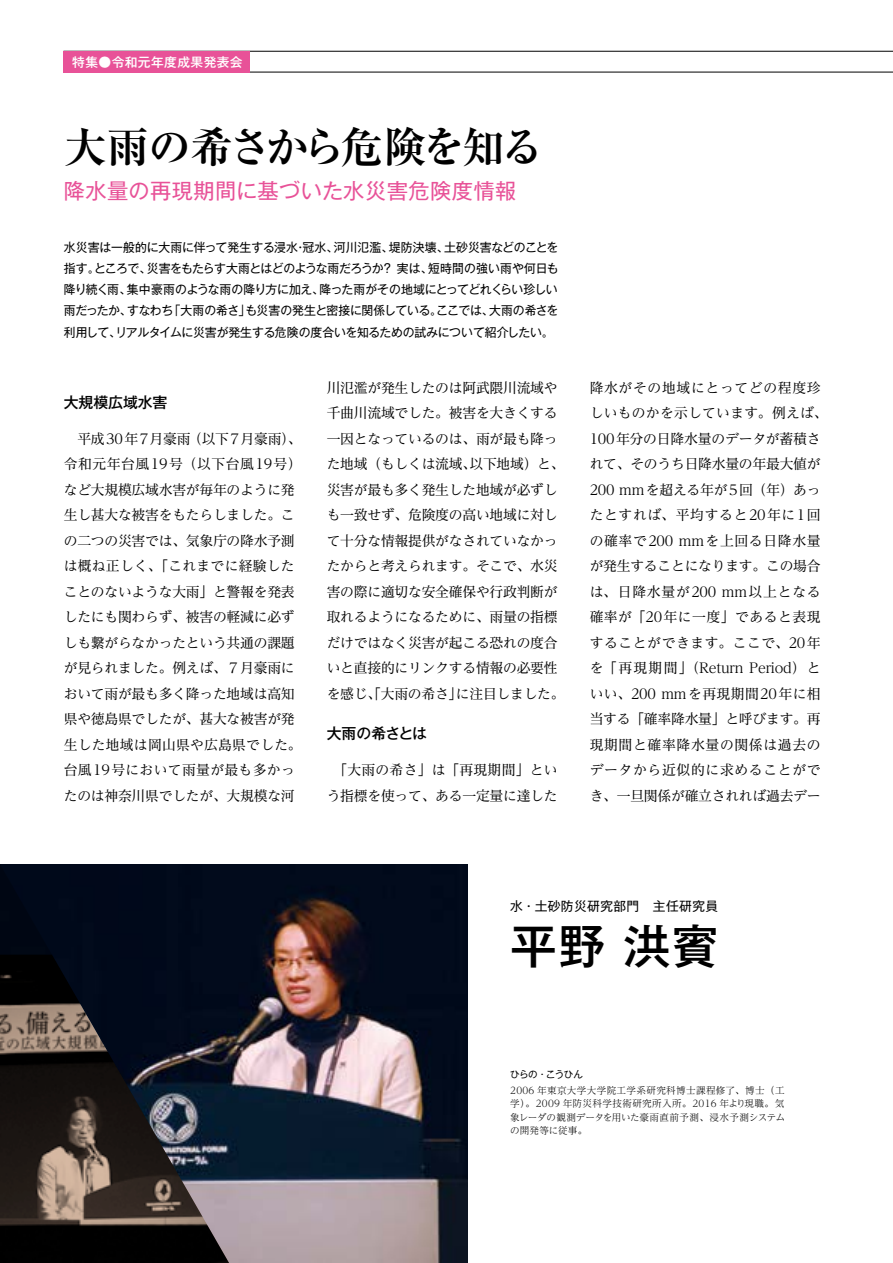
<style>
.page{position:relative;width:893px;height:1263px;background:#fff}
.page>*{position:absolute;margin:0;border:0;box-sizing:border-box;transform-origin:0 0}
.t1{font:500 46.8px "Gothic MB101 Pro";color:#000}
.t2{font:700 42.45px "Ryumin Pro";letter-spacing:-.08em;color:#000}
.t3{font:21.3px "Gothic MB101 Pro";letter-spacing:.02em;color:#e85298}
.t4{font:500 14.85px "Gothic MB101 Pro";letter-spacing:-.005em;color:#000}
.t5{font:500 14.85px "Gothic MB101 Pro";letter-spacing:-.025em;color:#000}
.t6{font:13.8px/25.5px "Reim Pro";letter-spacing:-.02em;color:#000}
.t7{font:13.8px/25.5px "Reim Pro";letter-spacing:.03em;color:#000}
.t8{font:12.75px "Gothic MB101 Pro";letter-spacing:.03em;color:#000}
.t9{font:500 12.75px "Gothic MB101 Pro";letter-spacing:.03em;color:#fff}
.t10{font:12.15px/21.3px "Gothic MB101 Pro";letter-spacing:-.02em;color:#000;text-align:justify}
.t11{font:300 9.6px/13.5px "Reim Pro";letter-spacing:.005em;color:#000;text-align:justify}
.t12{font:9.6px "Gothic MB101 Pro";letter-spacing:-.065em;color:#000}
</style>
<div class="page">
<img style="left:236px;top:864px;width:232px;height:399px">
<svg style="left:250px;top:51px;width:643px;height:21px"></svg>
<div style="left:64px;top:51px;width:186px;height:21px;background:#e85298"></div>
<svg style="left:0;top:864px;width:236px;height:399px;background:#232329"></svg>
<p class="t9" style="left:72px;top:51px;width:172px">特集●令和元年度成果発表会</p>
<h2 class="t2" style="left:64px;top:113px;width:481px">大雨の希さから危険を知る</h2>
<h3 class="t3" style="left:64px;top:174px;width:454px">降水量の再現期間に基づいた水災害危険度情報</h3>
<p class="t10" style="left:64px;top:235px;width:496px">水災害は一般的に大雨に伴って発生する浸水・冠水、河川氾濫、堤防決壊、土砂災害などのことを指す。ところで、災害をもたらす大雨とはどのような雨だろうか？ 実は、短時間の強い雨や何日も降り続く雨、集中豪雨のような雨の降り方に加え、降った雨がその地域にとってどれくらい珍しい雨だったか、すなわち「大雨の希さ」も災害の発生と密接に関係している。ここでは、大雨の希さを利用して、リアルタイムに災害が発生する危険の度合いを知るための試みについて紹介したい。</p>
<p class="t4" style="left:64px;top:389px;width:105px">大規模広域水害</p>
<p class="t6" style="left:64px;top:426px;width:239px">　平成30年7月豪雨（以下7月豪雨）、令和元年台風19号（以下台風19号）など大規模広域水害が毎年のように発生し甚大な被害をもたらしました。この二つの災害では、気象庁の降水予測は概ね正しく、「これまでに経験したことのないような大雨」と警報を発表したにも関わらず、被害の軽減に必ずしも繋がらなかったという共通の課題が見られました。例えば、７月豪雨において雨が最も多く降った地域は高知県や徳島県でしたが、甚大な被害が発生した地域は岡山県や広島県でした。台風19号において雨量が最も多かったのは神奈川県でしたが、大規模な河</p>
<p class="t6" style="left:327px;top:374px;width:239px">川氾濫が発生したのは阿武隈川流域や千曲川流域でした。被害を大きくする一因となっているのは、雨が最も降った地域（もしくは流域、以下地域）と、災害が最も多く発生した地域が必ずしも一致せず、危険度の高い地域に対して十分な情報提供がなされていなかったからと考えられます。そこで、水災害の際に適切な安全確保や行政判断が取れるようになるために、雨量の指標だけではなく災害が起こる恐れの度合いと直接的にリンクする情報の必要性を感じ、「大雨の希さ」に注目しました。</p>
<p class="t5" style="left:327px;top:721px;width:102px">大雨の希さとは</p>
<p class="t6" style="left:327px;top:757px;width:232px">　「大雨の希さ」は「再現期間」という指標を使って、ある一定量に達した</p>
<p class="t7" style="left:590px;top:374px;width:239px">降水がその地域にとってどの程度珍しいものかを示しています。例えば、<br>100年分の日降水量のデータが蓄積されて、そのうち日降水量の年最大値が<br>200 mmを超える年が5回（年）あったとすれば、平均すると20年に1回の確率で200 mmを上回る日降水量が発生することになります。この場合は、日降水量が200 mm以上となる確率が「20年に一度」であると表現することができます。ここで、20年を「再現期間」（Return Period）といい、200 mmを再現期間20年に相当する「確率降水量」と呼びます。再現期間と確率降水量の関係は過去のデータから近似的に求めることができ、一旦関係が確立されれば過去デー</p>
<p class="t8" style="left:510px;top:895px;width:209px">水・土砂防災研究部門　主任研究員</p>
<h1 class="t1" style="left:510px;top:907px;width:210px">平野 洪賓</h1>
<p class="t12" style="left:510px;top:1066px;width:74px">ひらの・こうひん</p>
<p class="t11" style="left:510px;top:1083px;width:277px">2006 年東京大学大学院工学系研究科博士課程修了、博士（工学）。2009 年防災科学技術研究所入所。2016 年より現職。気象レーダの観測データを用いた豪雨直前予測、浸水予測システムの開発等に従事。</p>
</div>
